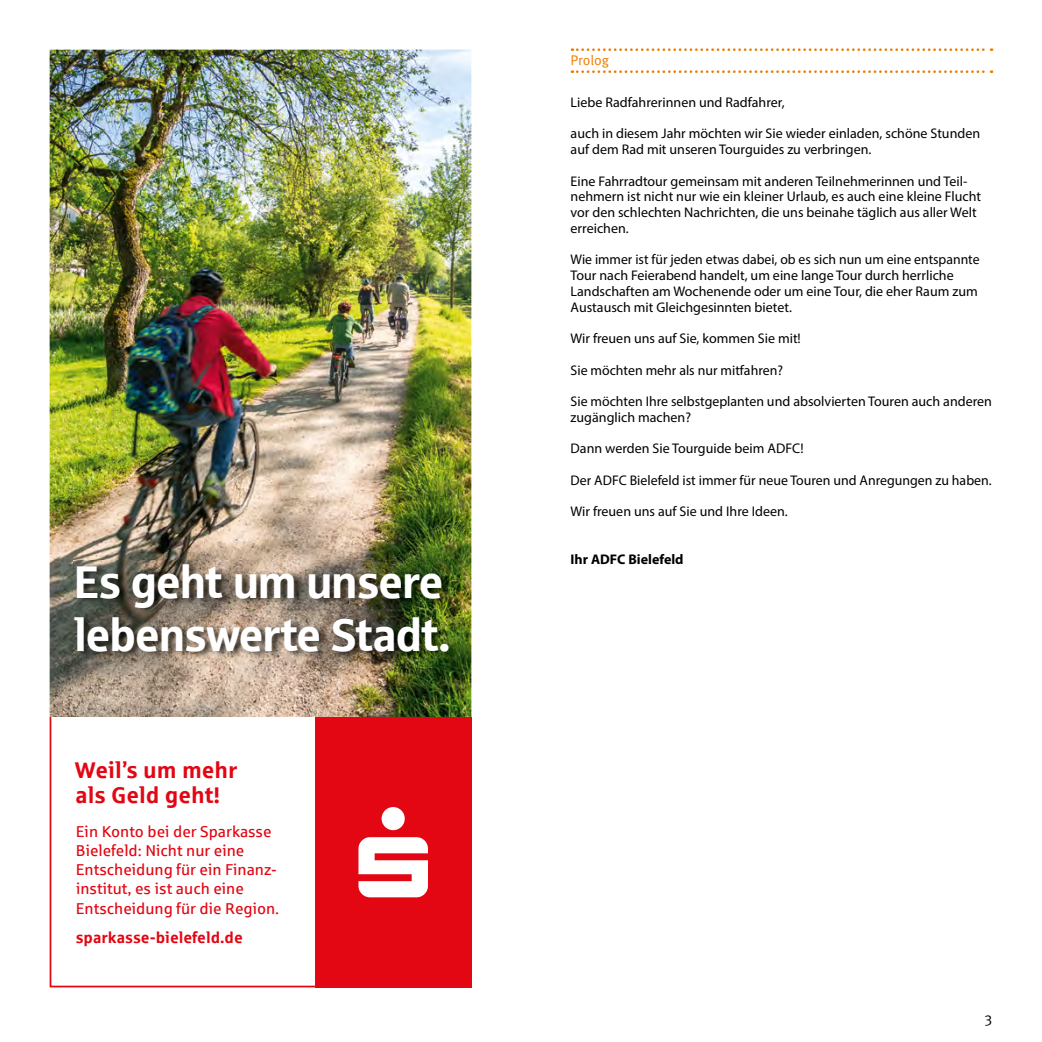
<style>
.page{position:relative;width:1042px;height:1042px;background:#fff}
.page>*{position:absolute;margin:0;border:0;box-sizing:border-box;transform-origin:0 0}
.t1{font:46.02px/52.7px "Sparkasse Head";color:#fff}
.t2{font:700 22.75px/24.5px "Sparkasse Rg";color:#e30613}
.t3{font:15.75px/19.2px "Sparkasse Rg";color:#e30613}
.t4{font:700 15.75px "Sparkasse Rg";color:#e30613}
.t5{font:14.88px "Meta Pro Norm";color:#000}
.t6{font:14px/15.8px "Myriad Pro";color:#000}
.t7{font:700 14px "Myriad Pro";color:#000}
.t8{font:14px "Meta Pro Norm";color:#ef7d00}
</style>
<div class="page">
<svg style="left:572px;top:48px;width:420px;height:3px"></svg>
<svg style="left:572px;top:70px;width:420px;height:3px"></svg>
<img style="left:50px;top:50px;width:421px;height:667px">
<div style="left:315px;top:717px;width:156px;height:270px;background:#e30613"></div>
<svg style="left:358px;top:807px;width:70px;height:90px"></svg>
<svg style="left:50px;top:715px;width:307px;height:272px"></svg>
<img style="left:73px;top:560px;width:386px;height:99px">
<h1 class="t1" style="left:74px;top:554px;width:377px">Es geht um unsere lebenswerte Stadt.</h1>
<h2 class="t2" style="left:75px;top:757px;width:164px">Weil’s um mehr als Geld geht!</h2>
<p class="t3" style="left:76px;top:821px;width:205px">Ein Konto bei der Sparkasse<br>Bielefeld: Nicht nur eine<br>Entscheidung für ein Finanz&shy;institut, es ist auch eine<br>Entscheidung für die Region.</p>
<p class="t4" style="left:76px;top:927px;width:169px">sparkasse-bielefeld.de</p>
<p class="t8" style="left:570px;top:49px;width:40px">Prolog</p>
<p class="t6" style="left:570px;top:94px;width:215px">Liebe Radfahrerinnen und Radfahrer,</p>
<p class="t6" style="left:570px;top:125px;width:411px">auch in diesem Jahr möchten wir Sie wieder einladen, schöne Stunden auf dem Rad mit unseren Tourguides zu verbringen.</p>
<p class="t6" style="left:570px;top:173px;width:412px">Eine Fahrradtour gemeinsam mit anderen Teilnehmerinnen und Teil&shy;nehmern ist nicht nur wie ein kleiner Urlaub, es auch eine kleine Flucht vor den schlechten Nachrichten, die uns beinahe täglich aus aller Welt erreichen.</p>
<p class="t6" style="left:570px;top:251px;width:410px">Wie immer ist für jeden etwas dabei, ob es sich nun um eine entspannte Tour nach Feierabend handelt, um eine lange Tour durch herrliche Landschaften am Wochenende oder um eine Tour, die eher Raum zum Austausch mit Gleichgesinnten bietet.</p>
<p class="t6" style="left:570px;top:330px;width:232px">Wir freuen uns auf Sie, kommen Sie mit!</p>
<p class="t6" style="left:570px;top:362px;width:214px">Sie möchten mehr als nur mitfahren?</p>
<p class="t6" style="left:570px;top:393px;width:423px">Sie möchten Ihre selbstgeplanten und absolvierten Touren auch anderen zugänglich machen?</p>
<p class="t6" style="left:570px;top:440px;width:234px">Dann werden Sie Tourguide beim ADFC!</p>
<p class="t6" style="left:570px;top:472px;width:423px">Der ADFC Bielefeld ist immer für neue Touren und Anregungen zu haben.</p>
<p class="t6" style="left:570px;top:503px;width:219px">Wir freuen uns auf Sie und Ihre Ideen.</p>
<p class="t7" style="left:570px;top:550px;width:114px">Ihr ADFC Bielefeld</p>
<p class="t5" style="left:984px;top:1006px;width:9px">3</p>
</div>
